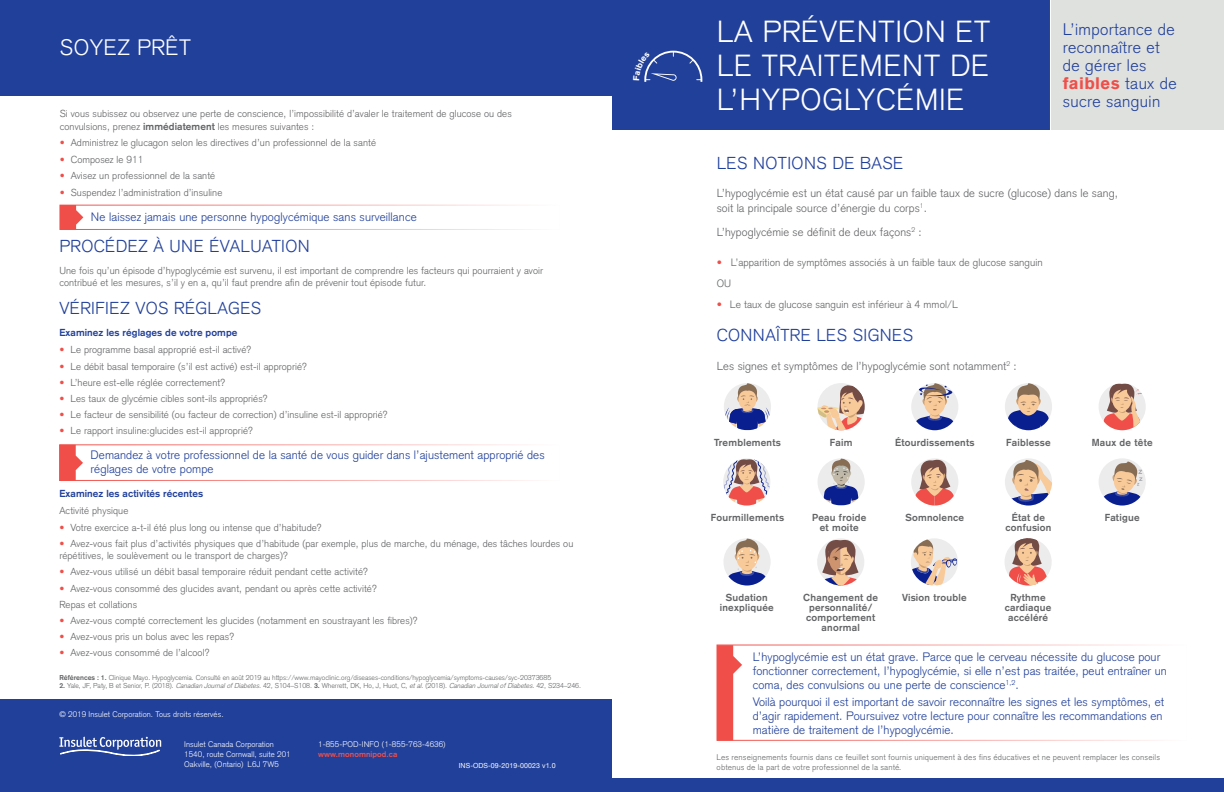
<style>
.page{position:relative;width:1224px;height:792px;background:#fff}
.page>*{position:absolute;margin:0;border:0;box-sizing:border-box;transform-origin:0 0}
.t1{font:300 30px/34px "Akzidenz Grotesk";letter-spacing:.025em;color:#fff;text-align:justify}
.t2{font:300 22px "Akzidenz Grotesk";letter-spacing:.025em;color:#fff}
.t3{font:300 17px "Akzidenz Grotesk";letter-spacing:.025em;color:#21409a}
.t4{font:300 16.5px/18px "Akzidenz Grotesk";letter-spacing:.025em;color:#21409a}
.t5{font:300 12px/14px "Akzidenz Grotesk";letter-spacing:.01em;color:#21409a}
.t6{font:300 11.5px/15px "Akzidenz Grotesk";letter-spacing:.01em;color:#636466}
.t7{font:300 10.5px "Akzidenz Grotesk";letter-spacing:.01em;color:#636466}
.t8{font:300 10px/12.5px "Akzidenz Grotesk";letter-spacing:.01em;color:#636466}
.t9{font:700 10px/10px "Akzidenz Grotesk";letter-spacing:.025em;color:#636466;text-align:center}
.t10{font:700 10px "Akzidenz Grotesk";letter-spacing:.01em;color:#21409a}
.t11{font:300 8.2px/9.8px "Akzidenz Grotesk Pro";letter-spacing:.01em;color:#636466}
.t12{font:300 8px "Akzidenz Grotesk";letter-spacing:.01em;color:#fff}
.t13{font:700 8px "Akzidenz Grotesk";letter-spacing:.01em;color:#f04e48}
.t14{font:300 7px "Akzidenz Grotesk";color:#636466}
.t15{font:7px "Helvetica Neue";letter-spacing:.01em;color:#fff}
.s1{font-weight:700}
.s2{color:#f04e48}
.s3{font-style:italic}
.s4{font-weight:900;color:#f04e48}
</style>
<div class="page">
<div style="left:612px;top:0;width:439px;height:129px;background:#21409a"></div>
<div style="left:603px;top:778px;width:621px;height:14px;background:#21409a"></div>
<div style="left:1050px;top:0;width:174px;height:129px;background:#dfe1df"></div>
<hr style="left:1050px;top:0;width:1px;height:140px;background:#fff">
<svg style="left:717px;top:645px;width:25px;height:96px"></svg>
<div style="left:0;top:700px;width:612px;height:92px;background:#21409a"></div>
<div style="left:0;top:0;width:621px;height:95px;background:#21409a"></div>
<svg style="left:60px;top:445px;width:23px;height:36px"></svg>
<svg style="left:60px;top:205px;width:23px;height:25px"></svg>
<svg style="left:725px;top:383px;width:45px;height:47px"></svg>
<div style="left:818px;top:458px;width:47px;height:48px;background:#ececed;border-radius:50%"></div>
<svg style="left:823px;top:458px;width:36px;height:48px"></svg>
<svg style="left:724px;top:538px;width:46px;height:48px"></svg>
<svg style="left:818px;top:384px;width:47px;height:46px"></svg>
<svg style="left:723px;top:458px;width:47px;height:48px"></svg>
<svg style="left:817px;top:539px;width:47px;height:47px"></svg>
<svg style="left:912px;top:383px;width:46px;height:47px"></svg>
<svg style="left:912px;top:459px;width:46px;height:47px"></svg>
<svg style="left:911px;top:538px;width:46px;height:48px"></svg>
<svg style="left:1006px;top:383px;width:45px;height:47px"></svg>
<svg style="left:1005px;top:460px;width:47px;height:46px"></svg>
<div style="left:1005px;top:538px;width:47px;height:48px;background:#ececed;border-radius:50%"></div>
<svg style="left:1007px;top:538px;width:42px;height:48px"></svg>
<div style="left:1099px;top:383px;width:47px;height:47px;background:#ececed;border-radius:50%"></div>
<svg style="left:1103px;top:383px;width:40px;height:47px"></svg>
<div style="left:1099px;top:458px;width:47px;height:48px;background:#ececed;border-radius:50%"></div>
<svg style="left:1099px;top:461px;width:45px;height:45px"></svg>
<svg style="left:59px;top:737px;width:102px;height:19px"></svg>
<svg style="left:644px;top:51px;width:58px;height:31px"></svg>
<p class="t2" style="left:60px;top:35px;width:133px">SOYEZ PRÊT</p>
<p class="t8" style="left:60px;top:108px;width:454px">Si vous subissez ou observez une perte de conscience, l’impossibilité d’avaler le traitement de glucose ou des convulsions, prenez <span class="s1">immédiatement</span> les mesures suivantes :</p>
<p class="t8" style="left:60px;top:137px;width:318px"><span class="s2">•</span> Administrez le glucagon selon les directives d’un professionnel de la santé</p>
<p class="t8" style="left:60px;top:153px;width:85px"><span class="s2">•</span> Composez le 911</p>
<p class="t8" style="left:60px;top:170px;width:157px"><span class="s2">•</span> Avisez un professionnel de la santé</p>
<p class="t8" style="left:60px;top:186px;width:164px"><span class="s2">•</span> Suspendez l’administration d’insuline</p>
<p class="t5" style="left:91px;top:210px;width:327px">Ne laissez jamais une personne hypoglycémique sans surveillance</p>
<p class="t3" style="left:59px;top:236px;width:252px">PROCÉDEZ À UNE ÉVALUATION</p>
<p class="t8" style="left:59px;top:264px;width:485px">Une fois qu’un épisode d’hypoglycémie est survenu, il est important de comprendre les facteurs qui pourraient y avoir contribué et les mesures, s’il y en a, qu’il faut prendre afin de prévenir tout épisode futur.</p>
<p class="t3" style="left:59px;top:299px;width:203px">VÉRIFIEZ VOS RÉGLAGES</p>
<p class="t10" style="left:59px;top:327px;width:180px">Examinez les réglages de votre pompe</p>
<p class="t8" style="left:59px;top:344px;width:193px"><span class="s2">•</span> Le programme basal approprié est-il activé?</p>
<p class="t8" style="left:59px;top:360px;width:249px"><span class="s2">•</span> Le débit basal temporaire (s’il est activé) est-il approprié?</p>
<p class="t8" style="left:59px;top:376px;width:167px"><span class="s2">•</span> L’heure est-elle réglée correctement?</p>
<p class="t8" style="left:59px;top:392px;width:210px"><span class="s2">•</span> Les taux de glycémie cibles sont-ils appropriés?</p>
<p class="t8" style="left:59px;top:408px;width:330px"><span class="s2">•</span> Le facteur de sensibilité (ou facteur de correction) d’insuline est-il approprié?</p>
<p class="t8" style="left:59px;top:424px;width:195px"><span class="s2">•</span> Le rapport insuline:glucides est-il approprié?</p>
<p class="t5" style="left:91px;top:448px;width:456px">Demandez à votre professionnel de la santé de vous guider dans l’ajustement approprié des réglages de votre pompe</p>
<p class="t10" style="left:59px;top:487px;width:145px">Examinez les activités récentes</p>
<p class="t8" style="left:59px;top:504px;width:71px">Activité physique</p>
<p class="t8" style="left:59px;top:521px;width:264px"><span class="s2">•</span> Votre exercice a-t-il été plus long ou intense que d’habitude?</p>
<p class="t8" style="left:59px;top:537px;width:515px"><span class="s2">•</span> Avez-vous fait plus d’activités physiques que d’habitude (par exemple, plus de marche, du ménage, des tâches lourdes ou répétitives, le soulèvement ou le transport de charges)?</p>
<p class="t8" style="left:59px;top:566px;width:310px"><span class="s2">•</span> Avez-vous utilisé un débit basal temporaire réduit pendant cette activité?</p>
<p class="t8" style="left:59px;top:582px;width:319px"><span class="s2">•</span> Avez-vous consommé des glucides avant, pendant ou après cette activité?</p>
<p class="t8" style="left:59px;top:598px;width:79px">Repas et collations</p>
<p class="t8" style="left:59px;top:614px;width:360px"><span class="s2">•</span> Avez-vous compté correctement les glucides (notamment en soustrayant les fibres)?</p>
<p class="t8" style="left:59px;top:630px;width:176px"><span class="s2">•</span> Avez-vous pris un bolus avec les repas?</p>
<p class="t8" style="left:59px;top:646px;width:152px"><span class="s2">•</span> Avez-vous consommé de l’alcool?</p>
<p class="t14" style="left:59px;top:673px;width:493px"><span class="s1">Références : 1.</span> Clinique Mayo. Hypoglycemia. Consulté en août 2019 au https://www.mayoclinic.org/diseases-conditions/hypoglycemia/symptoms-causes/syc-20373685</p>
<p class="t14" style="left:59px;top:681px;width:523px"><span class="s1">2.</span> Yale, JF, Paty, B et Senior, P. (2018). <span class="s3">Canadian JournalofDiabetes.</span>42<span class="s3">,</span>S104–S108. <span class="s1">3.</span> Wherrett, DK, Ho, J, Huot, C, <span class="s3">etal</span>. (2018). <span class="s3">Canadian JournalofDiabetes</span>. 42, S234–246.</p>
<p class="t12" style="left:59px;top:710px;width:166px">© 2019 Insulet Corporation. Tous droits réservés.</p>
<p class="t12" style="left:184px;top:739px;width:91px">Insulet Canada Corporation</p>
<p class="t12" style="left:184px;top:749px;width:108px">1540, route Cornwall, suite 201</p>
<p class="t12" style="left:184px;top:759px;width:96px">Oakville, (Ontario) L6J 7W5</p>
<p class="t12" style="left:318px;top:739px;width:129px">1-855-POD-INFO (1-855-763-4636)</p>
<p class="t13" style="left:318px;top:749px;width:81px">www.monomnipod.ca</p>
<p class="t15" style="left:459px;top:761px;width:98px">INS-ODS-09-2019-00023 v1.0</p>
<p class="t1" style="left:717px;top:15px;width:275px">LA PRÉVENTION ET LE TRAITEMENT DE L’HYPOGLYCÉMIE</p>
<p class="t4" style="left:1063px;top:20px;width:115px">L’importance de reconnaître et de gérer les <span class="s4">faibles</span> taux de sucre sanguin</p>
<p class="t3" style="left:717px;top:153px;width:188px">LES NOTIONS DE BASE</p>
<p class="t6" style="left:717px;top:186px;width:403px">L’hypoglycémie est un état causé par un faible taux de sucre (glucose) dans le sang, soit la principale source d’énergie du corps<sup>1</sup>.</p>
<p class="t6" style="left:717px;top:225px;width:207px">L’hypoglycémie se définit de deux façons<sup>2</sup> :</p>
<p class="t7" style="left:717px;top:256px;width:327px"><span class="s2">•</span> L’apparition de symptômes associés à un faible taux de glucose sanguin</p>
<p class="t7" style="left:717px;top:277px;width:16px">OU</p>
<p class="t7" style="left:717px;top:298px;width:243px"><span class="s2">•</span> Le taux de glucose sanguin est inférieur à 4 mmol/L</p>
<p class="t3" style="left:717px;top:325px;width:198px">CONNAÎTRE LES SIGNES</p>
<p class="t6" style="left:717px;top:358px;width:302px">Les signes et symptômes de l’hypoglycémie sont notamment<sup>2</sup> :</p>
<p class="t9" style="left:714px;top:437px;width:68px">Tremblements</p>
<p class="t9" style="left:830px;top:437px;width:24px">Faim</p>
<p class="t9" style="left:895px;top:437px;width:81px">Étourdissements</p>
<p class="t9" style="left:1006px;top:437px;width:46px">Faiblesse</p>
<p class="t9" style="left:1092px;top:437px;width:62px">Maux de tête</p>
<p class="t9" style="left:711px;top:513px;width:75px">Fourmillements</p>
<p class="t9" style="left:812px;top:513px;width:56px">Peau froide et moite</p>
<p class="t9" style="left:905px;top:513px;width:60px">Somnolence</p>
<p class="t9" style="left:1005px;top:513px;width:48px">État de confusion</p>
<p class="t9" style="left:1105px;top:513px;width:36px">Fatigue</p>
<p class="t9" style="left:720px;top:593px;width:56px">Sudation inexpliquée</p>
<p class="t9" style="left:803px;top:593px;width:76px">Changement de personnalité/ comportement anormal</p>
<p class="t9" style="left:902px;top:593px;width:66px">Vision trouble</p>
<p class="t9" style="left:1005px;top:593px;width:48px">Rythme cardiaque accéléré</p>
<p class="t5" style="left:753px;top:650px;width:416px">L’hypoglycémie est un état grave. Parce que le cerveau nécessite du glucose pour fonctionner correctement, l’hypoglycémie, si elle n’est pas traitée, peut entraîner un coma, des convulsions ou une perte de conscience<sup>1,2</sup>.</p>
<p class="t5" style="left:753px;top:695px;width:413px">Voilà pourquoi il est important de savoir reconnaître les signes et les symptômes, et d’agir rapidement. Poursuivez votre lecture pour connaître les recommandations en matière de traitement de l’hypoglycémie.</p>
<p class="t11" style="left:717px;top:752px;width:445px">Les renseignements fournis dans ce feuillet sont fournis uniquement à des fins éducatives et ne peuvent remplacer les conseils obtenus de la part de votre professionnel de la santé.</p>
</div>
